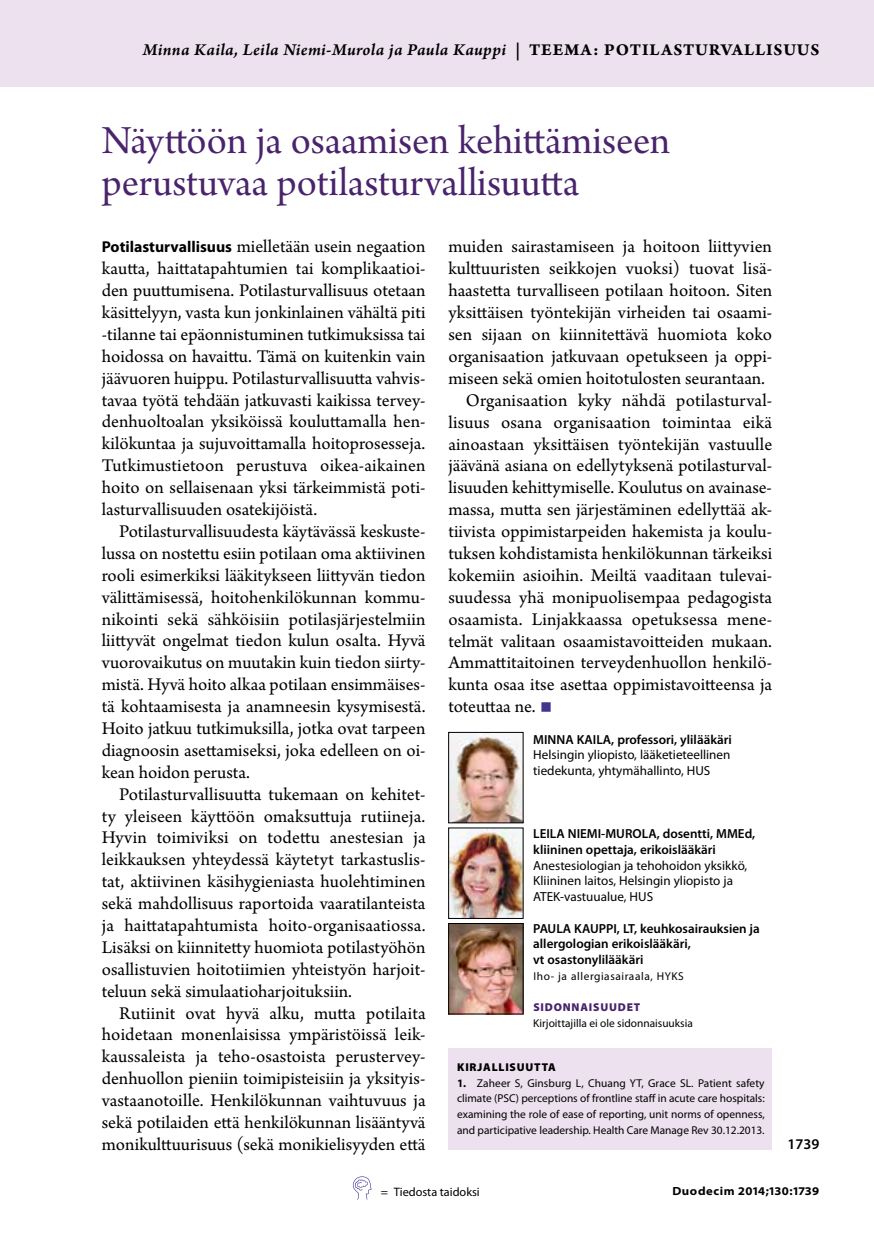
<style>
.page{position:relative;width:874px;height:1241px;background:#fff}
.page>*{position:absolute;margin:0;border:0;box-sizing:border-box;transform-origin:0 0}
.t1{font:42px/42px "Arno Pro Subhead";color:#49236c}
.t2{font:42px "Arno Pro";color:#41368e}
.t3{font:18.9px/21.9px "Arno Pro";color:#000;text-align:justify}
.t4{font:17.5px "Arno Pro Smbd Italic Sm Text";letter-spacing:.02em;color:#000}
.t5{font:600 14.88px "Myriad Pro";color:#000}
.t6{font:600 13.12px/15.8px "Myriad Pro";color:#000}
.t7{font:13.12px/15.8px "Myriad Pro";color:#000}
.t8{font:12.25px "Myriad Pro";color:#000}
.t9{font:700 semi-expanded 11.9px "Myriad Pro";letter-spacing:.05em;color:#000}
.t10{font:11.38px/15.8px "Myriad Pro";color:#000;text-align:justify}
.t11{font:11.38px "Myriad Pro";letter-spacing:.05em;color:#000}
.t12{font:900 11.38px "Myriad Pro";letter-spacing:.07em;color:#49236c}
.t13{font:900 11.38px "Myriad Pro";letter-spacing:.07em;color:#000}
.s1{font-family:"Arno Pro Bold Sm Text"}
.s2{font-family:"Myriad Pro";font-weight:700;font-size:15.75px}
.s3{font-weight:700}
</style>
<div class="page">
<div style="left:448px;top:1048px;width:323px;height:101px;background:#ede1ef"></div>
<div style="left:0;top:0;width:873px;height:87px;background:#ede1ef"></div>
<img style="left:450px;top:734px;width:71px;height:87px">
<div style="left:448px;top:732px;width:75px;height:91px;border:1px solid #000"></div>
<img style="left:450px;top:829px;width:71px;height:87px">
<img style="left:450px;top:925px;width:71px;height:87px">
<div style="left:448px;top:923px;width:75px;height:91px;border:1px solid #000"></div>
<svg style="left:353px;top:1176px;width:18px;height:23px"></svg>
<p class="t4" style="left:143px;top:39px;width:677px">Minna Kaila, Leila Niemi-Murola ja Paula Kauppi <span class="s1">| TEEMA: POTILASTURVALLISUUS</span></p>
<h1 class="t1" style="left:102px;top:122px;width:569px">Näyttöön ja osaamisen kehittämiseen perustuvaa potilasturvallisuutta</h1>
<p class="t3" style="left:102px;top:237px;width:325px"><span class="s2">Potilasturvallisuus</span> mielletään usein negaation kautta, haittatapahtumien tai komplikaatioi‑ den puuttumisena. Potilasturvallisuus otetaan käsittelyyn, vasta kun jonkinlainen vähältä piti ‑tilanne tai epäonnistuminen tutkimuksissa tai hoidossa on havaittu. Tämä on kuitenkin vain jäävuoren huippu. Potilasturvallisuutta vahvis‑ tavaa työtä tehdään jatkuvasti kaikissa tervey‑ denhuoltoalan yksiköissä kouluttamalla hen‑ kilökuntaa ja sujuvoittamalla hoitoprosesseja.<br>Tutkimustietoon perustuva oikea-aikainen hoito on sellaisenaan yksi tärkeimmistä poti‑ lasturvallisuuden osatekijöistä.</p>
<p class="t3" style="left:102px;top:521px;width:325px;text-indent:17px">Potilasturvallisuudesta käytävässä keskuste‑ lussa on nostettu esiin potilaan oma aktiivinen rooli esimerkiksi lääkitykseen liittyvän tiedon välittämisessä, hoitohenkilökunnan kommu‑ nikointi sekä sähköisiin potilasjärjestelmiin liittyvät ongelmat tiedon kulun osalta. Hyvä vuorovaikutus on muutakin kuin tiedon siirty‑ mistä. Hyvä hoito alkaa potilaan ensimmäises‑ tä kohtaamisesta ja anamneesin kysymisestä.<br>Hoito jatkuu tutkimuksilla, jotka ovat tarpeen diagnoosin asettamiseksi, joka edelleen on oi‑ kean hoidon perusta.</p>
<p class="t3" style="left:102px;top:783px;width:325px;text-indent:17px">Potilasturvallisuutta tukemaan on kehitet‑ ty yleiseen käyttöön omaksuttuja rutiineja.<br>Hyvin toimiviksi on todettu anestesian ja leikkauksen yhteydessä käytetyt tarkastuslis‑ tat, aktiivinen käsihygieniasta huolehtiminen sekä mahdollisuus raportoida vaaratilanteista ja haittatapahtumista hoito-organisaatiossa.<br>Lisäksi on kiinnitetty huomiota potilastyöhön osallistuvien hoitotiimien yhteistyön harjoit‑ teluun sekä simulaatioharjoituksiin.</p>
<p class="t3" style="left:102px;top:1002px;width:325px;text-indent:17px">Rutiinit ovat hyvä alku, mutta potilaita hoidetaan monenlaisissa ympäristöissä leik‑ kaussaleista ja teho-osastoista perustervey‑ denhuollon pieniin toimipisteisiin ja yksityis‑ vastaanotoille. Henkilökunnan vaihtuvuus ja sekä potilaiden että henkilökunnan lisääntyvä monikulttuurisuus (sekä monikielisyyden että</p>
<p class="t3" style="left:448px;top:237px;width:325px">muiden sairastamiseen ja hoitoon liittyvien</p>
<p class="t3" style="left:448px;top:259px;width:325px">kulttuuristen seikkojen vuoksi) tuovat lisä‑</p>
<p class="t3" style="left:448px;top:280px;width:325px">haastetta turvalliseen potilaan hoitoon. Siten</p>
<p class="t3" style="left:448px;top:302px;width:325px">yksittäisen työntekijän virheiden tai osaami‑</p>
<p class="t3" style="left:448px;top:324px;width:325px">sen sijaan on kiinnitettävä huomiota koko</p>
<p class="t3" style="left:448px;top:346px;width:325px">organisaation jatkuvaan opetukseen ja oppi‑</p>
<p class="t3" style="left:448px;top:368px;width:318px">miseen sekä omien hoitotulosten seurantaan.</p>
<p class="t3" style="left:465px;top:390px;width:308px">Organisaation kyky nähdä potilasturval‑</p>
<p class="t3" style="left:448px;top:412px;width:325px">lisuus osana organisaation toimintaa eikä</p>
<p class="t3" style="left:448px;top:434px;width:325px">ainoastaan yksittäisen työntekijän vastuulle</p>
<p class="t3" style="left:448px;top:455px;width:325px">jäävänä asiana on edellytyksenä potilasturval‑</p>
<p class="t3" style="left:448px;top:477px;width:325px">lisuuden kehittymiselle. Koulutus on avainase‑</p>
<p class="t3" style="left:448px;top:499px;width:325px">massa, mutta sen järjestäminen edellyttää ak‑</p>
<p class="t3" style="left:448px;top:521px;width:325px">tiivista oppimistarpeiden hakemista ja koulu‑</p>
<p class="t3" style="left:448px;top:543px;width:325px">tuksen kohdistamista henkilökunnan tärkeiksi</p>
<p class="t3" style="left:448px;top:565px;width:325px">kokemiin asioihin. Meiltä vaaditaan tulevai‑</p>
<p class="t3" style="left:448px;top:587px;width:325px">suudessa yhä monipuolisempaa pedagogista</p>
<p class="t3" style="left:448px;top:609px;width:325px">osaamista. Linjakkaassa opetuksessa mene‑</p>
<p class="t3" style="left:448px;top:631px;width:325px">telmät valitaan osaamistavoitteiden mukaan.</p>
<p class="t3" style="left:448px;top:652px;width:325px">Ammattitaitoinen terveydenhuollon henkilö‑</p>
<p class="t3" style="left:448px;top:674px;width:325px">kunta osaa itse asettaa oppimistavoitteensa ja</p>
<p class="t3" style="left:448px;top:696px;width:89px">toteuttaa ne.</p>
<h1 class="t2" style="left:539px;top:680px;width:15px">■</h1>
<p class="t6" style="left:533px;top:730px;width:200px">MINNA KAILA, professori, ylilääkäri</p>
<p class="t7" style="left:533px;top:746px;width:198px">Helsingin yliopisto, lääketieteellinen tiedekunta, yhtymähallinto, HUS</p>
<p class="t6" style="left:533px;top:825px;width:223px">LEILA NIEMI-MUROLA, dosentti, MMEd, kliininen opettaja, erikoislääkäri</p>
<p class="t7" style="left:533px;top:857px;width:215px">Anestesiologian ja tehohoidon yksikkö,<br>Kliininen laitos, Helsingin yliopisto ja<br>ATEK-vastuualue, HUS</p>
<p class="t6" style="left:533px;top:919px;width:228px">PAULA KAUPPI, LT, keuhkosairauksien ja allergologian erikoislääkäri,<br>vt osastonylilääkäri</p>
<p class="t11" style="left:533px;top:968px;width:152px">Iho- ja allergiasairaala, HYKS</p>
<p class="t12" style="left:533px;top:999px;width:108px">SIDONNAISUUDET</p>
<p class="t10" style="left:533px;top:1015px;width:161px">Kirjoittajilla ei ole sidonnaisuuksia</p>
<p class="t13" style="left:457px;top:1059px;width:100px">KIRJALLISUUTTA</p>
<p class="t10" style="left:457px;top:1074px;width:309px"><span class="s3">1.</span> Zaheer S, Ginsburg L, Chuang YT, Grace SL. Patient safety climate (PSC) perceptions of frontline staff in acute care hospitals: examining the role of ease of reporting, unit norms of openness, and participative leadership. Health Care Manage Rev 30.12.2013.</p>
<p class="t5" style="left:787px;top:1134px;width:33px">1739</p>
<p class="t9" style="left:672px;top:1182px;width:148px">Duodecim 2014;130:1739</p>
<p class="t8" style="left:381px;top:1183px;width:100px">= Tiedosta taidoksi</p>
</div>
